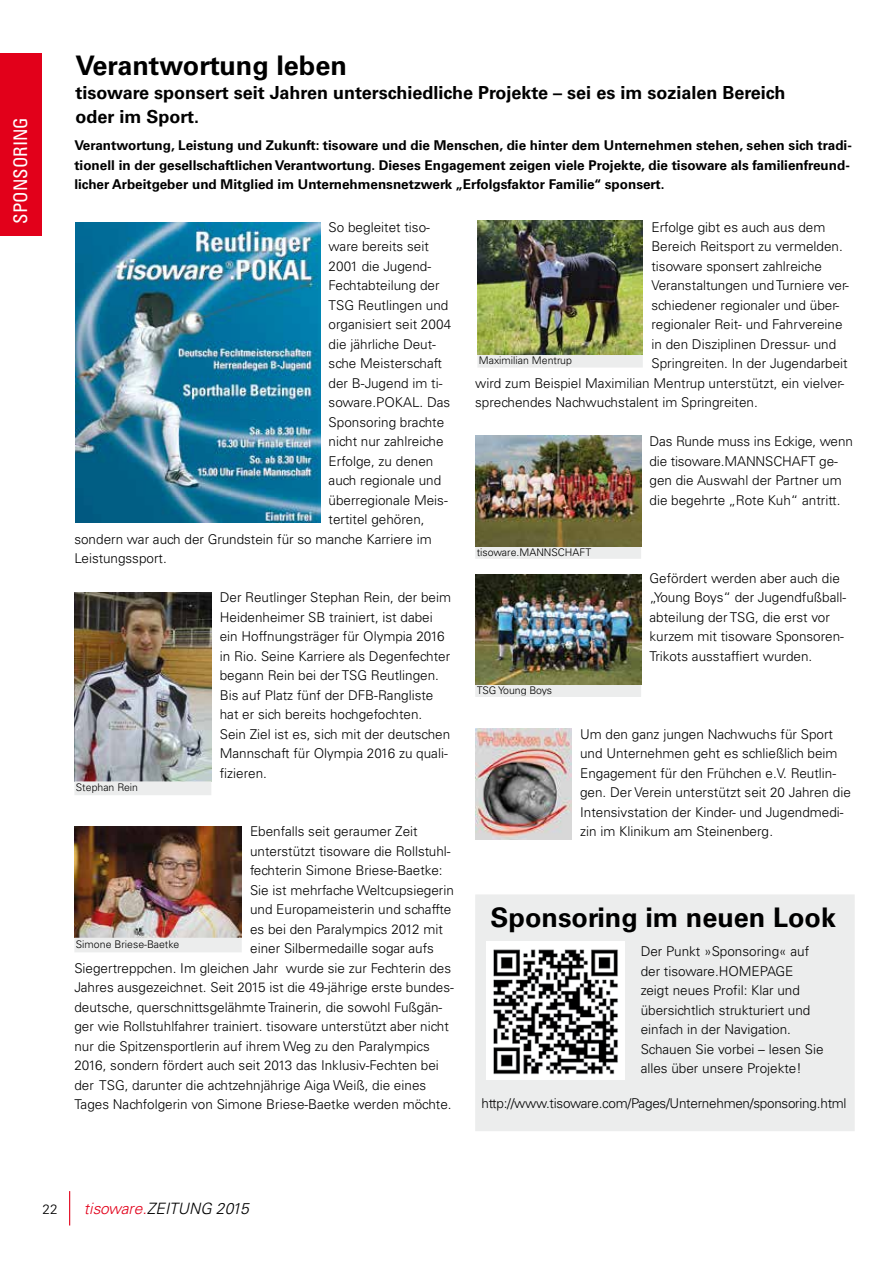
<style>
.page{position:relative;width:893px;height:1263px;background:#fff}
.page>*{position:absolute;margin:0;border:0;box-sizing:border-box;transform-origin:0 0}
.t1{font:700 27px "Univers";color:#000}
.t2{font:condensed 18.75px "Univers";color:#fff}
.t3{font:700 18px/24px "Univers";color:#000}
.t4{font:italic 300 15.6px "Univers";color:#000}
.t5{font:300 13.5px/19.5px "Univers";color:#000}
.t6{font:700 13.5px/19.5px "Univers";color:#000}
.t7{font:300 13.5px "Univers";letter-spacing:-.02em;color:#000}
.t8{font:300 10.5px "Univers";color:#000}
.s1{font-family:"Univers CE";color:#e2001a}
</style>
<div class="page">
<div style="left:0;top:53px;width:42px;height:183px;background:#e2001a"></div>
<hr style="left:69px;top:1191px;width:1px;height:34px;background:#e2001a">
<img style="left:75px;top:222px;width:245px;height:300px">
<img style="left:74px;top:592px;width:137px;height:189px">
<div style="left:75px;top:782px;width:136px;height:12px;background:#eceded"></div>
<div style="left:74px;top:781px;width:137px;height:14px;border:2px solid #eceded"></div>
<img style="left:475px;top:729px;width:97px;height:111px">
<img style="left:74px;top:827px;width:168px;height:111px">
<div style="left:75px;top:938px;width:166px;height:14px;background:#eceded"></div>
<div style="left:478px;top:355px;width:164px;height:12px;background:#eceded"></div>
<div style="left:477px;top:354px;width:166px;height:14px;border:2px solid #eceded"></div>
<img style="left:477px;top:221px;width:166px;height:133px">
<div style="left:475px;top:894px;width:380px;height:237px;background:#eceded"></div>
<img style="left:486px;top:941px;width:138px;height:138px">
<div style="left:476px;top:546px;width:164px;height:12px;background:#eceded"></div>
<div style="left:475px;top:546px;width:166px;height:13px;border:2px solid #eceded"></div>
<img style="left:475px;top:436px;width:166px;height:110px">
<div style="left:476px;top:685px;width:164px;height:11px;background:#eceded"></div>
<div style="left:475px;top:684px;width:166px;height:13px;border:2px solid #eceded"></div>
<img style="left:475px;top:574px;width:166px;height:111px">
<h2 class="t2" style="left:9px;top:224px;width:108px;rotate:-90deg">SPONSORING</h2>
<h1 class="t1" style="left:75px;top:50px;width:273px">Verantwortung leben</h1>
<h3 class="t3" style="left:75px;top:81px;width:711px">tisoware sponsert seit Jahren unterschiedliche Projekte – sei es im sozialen Bereich oder im Sport.</h3>
<p class="t6" style="left:74px;top:136px;width:779px">Verantwortung, Leistung und Zukunft: tisoware und die Menschen, die hinter dem Unternehmen stehen, sehen sich tradi&shy;tionell in der gesellschaftlichen Verantwortung. Dieses Engagement zeigen viele Projekte, die tisoware als familienfreund&shy;licher Arbeitgeber und Mitglied im Unternehmensnetzwerk „Erfolgsfaktor Familie“ sponsert.</p>
<p class="t5" style="left:329px;top:217px;width:103px">So begleitet tiso-</p>
<p class="t5" style="left:329px;top:237px;width:102px">ware bereits seit</p>
<p class="t5" style="left:329px;top:256px;width:104px">2001 die Jugend-</p>
<p class="t5" style="left:329px;top:276px;width:112px">Fechtabteilung der</p>
<p class="t5" style="left:329px;top:295px;width:121px">TSG Reutlingen und</p>
<p class="t5" style="left:329px;top:315px;width:124px">organisiert seit 2004</p>
<p class="t5" style="left:329px;top:334px;width:109px">die jährliche Deut-</p>
<p class="t5" style="left:329px;top:354px;width:115px">sche Meisterschaft</p>
<p class="t5" style="left:329px;top:373px;width:115px">der B-Jugend im ti-</p>
<p class="t5" style="left:329px;top:393px;width:123px">soware.POKAL. Das</p>
<p class="t5" style="left:329px;top:412px;width:117px">Sponsoring brachte</p>
<p class="t5" style="left:329px;top:432px;width:116px">nicht nur zahlreiche</p>
<p class="t5" style="left:329px;top:451px;width:106px">Erfolge, zu denen</p>
<p class="t5" style="left:329px;top:471px;width:114px">auch regionale und</p>
<p class="t5" style="left:329px;top:490px;width:121px">überregionale Meis-</p>
<p class="t5" style="left:329px;top:510px;width:98px">tertitel gehören,</p>
<p class="t5" style="left:74px;top:529px;width:359px">sondern war auch der Grundstein für so manche Karriere im</p>
<p class="t5" style="left:74px;top:549px;width:94px">Leistungssport.</p>
<p class="t5" style="left:220px;top:588px;width:233px">Der Reutlinger Stephan Rein, der beim Heidenheimer SB trainiert, ist dabei ein Hoffnungsträger für Olympia 2016 in Rio. Seine Karriere als Degenfechter begann Rein bei der TSG Reutlingen.<br>Bis auf Platz fünf der DFB-Rangliste hat er sich bereits hochgefochten.<br>Sein Ziel ist es, sich mit der deutschen Mannschaft für Olympia 2016 zu quali&shy;fizieren.</p>
<p class="t5" style="left:651px;top:217px;width:175px">Erfolge gibt es auch aus dem</p>
<p class="t5" style="left:651px;top:237px;width:193px">Bereich Reitsport zu vermelden.</p>
<p class="t5" style="left:651px;top:256px;width:172px">tisoware sponsert zahlreiche</p>
<p class="t5" style="left:651px;top:276px;width:199px">Veranstaltungen und Turniere ver-</p>
<p class="t5" style="left:651px;top:295px;width:189px">schiedener regionaler und über-</p>
<p class="t5" style="left:651px;top:315px;width:193px">regionaler Reit- und Fahrvereine</p>
<p class="t5" style="left:651px;top:334px;width:186px">in den Disziplinen Dressur- und</p>
<p class="t5" style="left:651px;top:354px;width:198px">Springreiten. In der Jugendarbeit</p>
<p class="t5" style="left:475px;top:373px;width:371px">wird zum Beispiel Maximilian Mentrup unterstützt, ein vielver-</p>
<p class="t5" style="left:475px;top:393px;width:284px">sprechendes Nachwuchstalent im Springreiten.</p>
<p class="t5" style="left:649px;top:432px;width:205px">Das Runde muss ins Eckige, wenn die tisoware.MANNSCHAFT ge&shy;gen die Auswahl der Partner um die begehrte „Rote Kuh“ antritt.</p>
<p class="t8" style="left:479px;top:354px;width:95px">Maximilian Mentrup</p>
<p class="t8" style="left:477px;top:545px;width:116px">tisoware.MANNSCHAFT</p>
<p class="t5" style="left:649px;top:568px;width:198px">Gefördert werden aber auch die „Young Boys“ der Jugendfußball&shy;abteilung der TSG, die erst vor kurzem mit tisoware Sponsoren-<br>Trikots ausstaffiert wurden.</p>
<p class="t8" style="left:477px;top:684px;width:77px">TSG Young Boys</p>
<p class="t5" style="left:580px;top:724px;width:272px">Um den ganz jungen Nachwuchs für Sport und Unternehmen geht es schließlich beim Engagement für den Frühchen e.V. Reutlin&shy;gen. Der Verein unterstützt seit 20 Jahren die Intensivstation der Kinder- und Jugendmedi&shy;zin im Klinikum am Steinenberg.</p>
<p class="t8" style="left:76px;top:781px;width:64px">Stephan Rein</p>
<p class="t5" style="left:250px;top:821px;width:169px">Ebenfalls seit geraumer Zeit</p>
<p class="t5" style="left:250px;top:841px;width:202px">unterstützt tisoware die Rollstuhl-</p>
<p class="t5" style="left:250px;top:860px;width:194px">fechterin Simone Briese-Baetke:</p>
<p class="t5" style="left:250px;top:880px;width:205px">Sie ist mehrfache Weltcupsiegerin</p>
<p class="t5" style="left:250px;top:899px;width:203px">und Europameisterin und schaffte</p>
<p class="t5" style="left:250px;top:919px;width:194px">es bei den Paralympics 2012 mit</p>
<p class="t5" style="left:250px;top:938px;width:185px">einer Silbermedaille sogar aufs</p>
<p class="t5" style="left:74px;top:958px;width:378px">Siegertreppchen. Im gleichen Jahr wurde sie zur Fechterin des</p>
<p class="t5" style="left:74px;top:977px;width:381px">Jahres ausgezeichnet. Seit 2015 ist die 49-jährige erste bundes-</p>
<p class="t5" style="left:74px;top:997px;width:369px">deutsche, querschnittsgelähmte Trainerin, die sowohl Fußgän-</p>
<p class="t5" style="left:74px;top:1016px;width:376px">ger wie Rollstuhlfahrer trainiert. tisoware unterstützt aber nicht</p>
<p class="t5" style="left:74px;top:1036px;width:357px">nur die Spitzensportlerin auf ihrem Weg zu den Paralympics</p>
<p class="t5" style="left:74px;top:1055px;width:366px">2016, sondern fördert auch seit 2013 das Inklusiv-Fechten bei</p>
<p class="t5" style="left:74px;top:1075px;width:353px">der TSG, darunter die achtzehnjährige Aiga Weiß, die eines</p>
<p class="t5" style="left:74px;top:1094px;width:379px">Tages Nachfolgerin von Simone Briese-Baetke werden möchte.</p>
<h1 class="t1" style="left:490px;top:901px;width:347px">Sponsoring im neuen Look</h1>
<p class="t8" style="left:76px;top:937px;width:105px">Simone Briese-Baetke</p>
<p class="t5" style="left:641px;top:942px;width:184px">Der Punkt »Sponsoring« auf der tisoware.HOMEPAGE zeigt neues Profil: Klar und übersichtlich strukturiert und einfach in der Navigation.<br>Schauen Sie vorbei – lesen Sie alles über unsere Projekte!</p>
<p class="t7" style="left:481px;top:1095px;width:367px">http://www.tisoware.com/Pages/Unternehmen/sponsoring.html</p>
<p class="t5" style="left:43px;top:1199px;width:17px">22</p>
<p class="t4" style="left:84px;top:1199px;width:166px"><span class="s1">tisoware.</span>ZEITUNG 2015</p>
</div>
